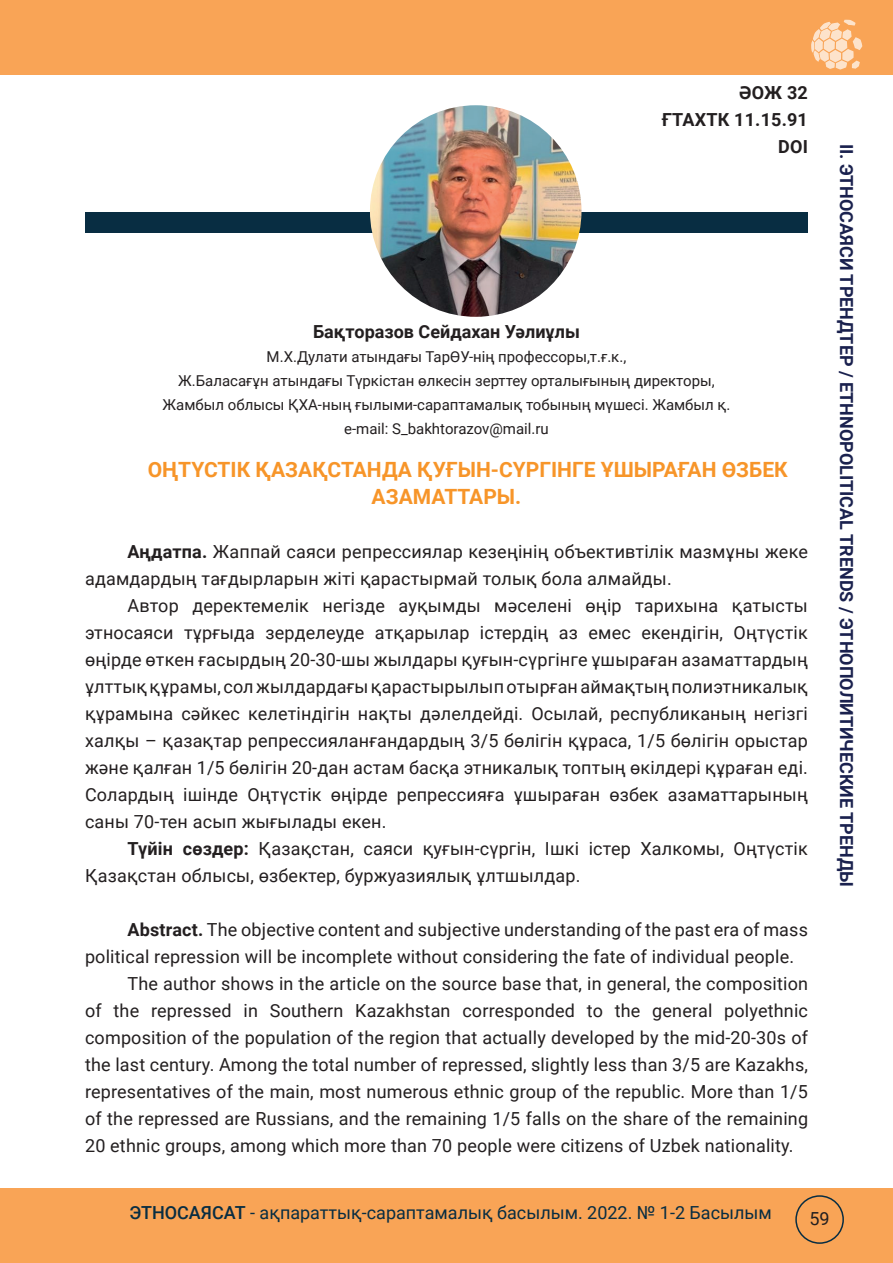
<style>
.page{position:relative;width:893px;height:1263px;background:#fff}
.page>*{position:absolute;margin:0;border:0;box-sizing:border-box;transform-origin:0 0}
.t1{font:700 21px/27px "Roboto";color:#f79529}
.t2{font:18px/27px "Roboto";letter-spacing:.01em;color:#231f20}
.t3{font:700 18px "Roboto";color:#1a214e}
.t4{font:18px "Roboto";color:#082d42}
.t5{font:700 18px "Roboto";color:#231f20}
.t6{font:15px "Roboto";color:#231f20}
.s1{font-weight:700}
.s2{font-weight:500}
</style>
<div class="page">
<div style="left:0;top:1188px;width:893px;height:75px;background:#f9a456"></div>
<div style="left:0;top:0;width:893px;height:74px;background:#f9a456"></div>
<svg style="left:811px;top:20px;width:51px;height:50px"></svg>
<div style="left:795px;top:1195px;width:49px;height:49px;border:2px solid #082d42;border-radius:50%"></div>
<div style="left:85px;top:213px;width:723px;height:20px;background:#082d42"></div>
<img style="left:370px;top:105px;width:211px;height:212px;border-radius:106px">
<p class="t5" style="left:739px;top:80px;width:70px">ӘОЖ 32</p>
<p class="t5" style="left:662px;top:107px;width:147px">ҒТАХТК 11.15.91</p>
<p class="t5" style="left:778px;top:134px;width:31px">DOI</p>
<p class="t5" style="left:313px;top:319px;width:268px">Бақторазов Сейдахан Уәлиұлы</p>
<p class="t6" style="left:267px;top:346px;width:361px">М.Х.Дулати атындағы ТарӨУ-нің профессоры,т.ғ.к.,</p>
<p class="t6" style="left:178px;top:370px;width:538px">Ж.Баласағұн атындағы Түркістан өлкесін зерттеу орталығының директоры,</p>
<p class="t6" style="left:163px;top:394px;width:569px">Жамбыл облысы ҚХА-ның ғылыми-сараптамалық тобының мүшесі. Жамбыл қ.</p>
<p class="t6" style="left:344px;top:418px;width:206px">e-mail: S_bakhtorazov@mail.ru</p>
<p class="t1" style="left:372px;top:455px;width:418px;text-indent:-224px">ОҢТҮСТІК ҚАЗАҚСТАНДА ҚУҒЫН-СҮРГІНГЕ ҰШЫРАҒАН ӨЗБЕК<br>АЗАМАТТАРЫ.</p>
<p class="t2" style="left:85px;top:537px;width:724px;text-indent:43px"><span class="s1">Аңдатпа.</span> Жаппай саяси репрессиялар кезеңінің объективтілік мазмұны жеке адамдардың тағдырларын жіті қарастырмай толық бола алмайды.</p>
<p class="t2" style="left:85px;top:591px;width:724px;text-align:justify;text-indent:43px">Автор деректемелік негізде ауқымды мәселені өңір тарихына қатысты этносаяси тұрғыда зерделеуде атқарылар істердің аз емес екендігін, Оңтүстік өңірде өткен ғасырдың 20-30-шы жылдары қуғын-сүргінге ұшыраған азаматтардың ұлттық құрамы, сол жылдардағы қарастырылып отырған аймақтың полиэтникалық құрамына сәйкес келетіндігін нақты дәлелдейді. Осылай, республиканың негізгі халқы – қазақтар репрессияланғандардың 3/5 бөлігін құраса, 1/5 бөлігін орыстар және қалған 1/5 бөлігін 20-дан астам басқа этникалық топтың өкілдері құраған еді.<br>Солардың ішінде Оңтүстік өңірде репрессияға ұшыраған өзбек азаматтарының саны 70-тен асып жығылады екен.</p>
<p class="t2" style="left:85px;top:834px;width:724px;text-indent:43px"><span class="s1">Түйін сөздер:</span> Қазақстан, саяси қуғын-сүргін, Ішкі істер Халкомы, Оңтүстік<br>Қазақстан облысы, өзбектер, буржуазиялық ұлтшылдар.</p>
<p class="t2" style="left:85px;top:915px;width:724px;text-indent:43px"><span class="s1">Аbstract.</span> The objective content and subjective understanding of the past era of mass political repression will be incomplete without considering the fate of individual people.</p>
<p class="t2" style="left:85px;top:969px;width:725px;text-align:justify;text-indent:43px">The author shows in the article on the source base that, in general, the composition of the repressed in Southern Kazakhstan corresponded to the general polyethnic composition of the population of the region that actually developed by the mid-20-30s of the last century. Among the total number of repressed, slightly less than 3/5 are Kazakhs, representatives of the main, most numerous ethnic group of the republic. More than 1/5 of the repressed are Russians, and the remaining 1/5 falls on the share of the remaining 20 ethnic groups, among which more than 70 people were citizens of Uzbek nationality.</p>
<p class="t3" style="left:859px;top:144px;width:745px;rotate:90deg">II. ЭТНОСАЯСИ ТРЕНДТЕР / ETHNOPOLITICAL TRENDS / ЭТНОПОЛИТИЧЕСКИЕ ТРЕНДЫ</p>
<p class="t4" style="left:129px;top:1200px;width:644px"><span class="s2">ЭТНОСАЯСАТ</span> - ақпараттық-сараптамалық басылым. 2022. № 1-2 Басылым</p>
<p class="t2" style="left:809px;top:1205px;width:22px">59</p>
</div>
